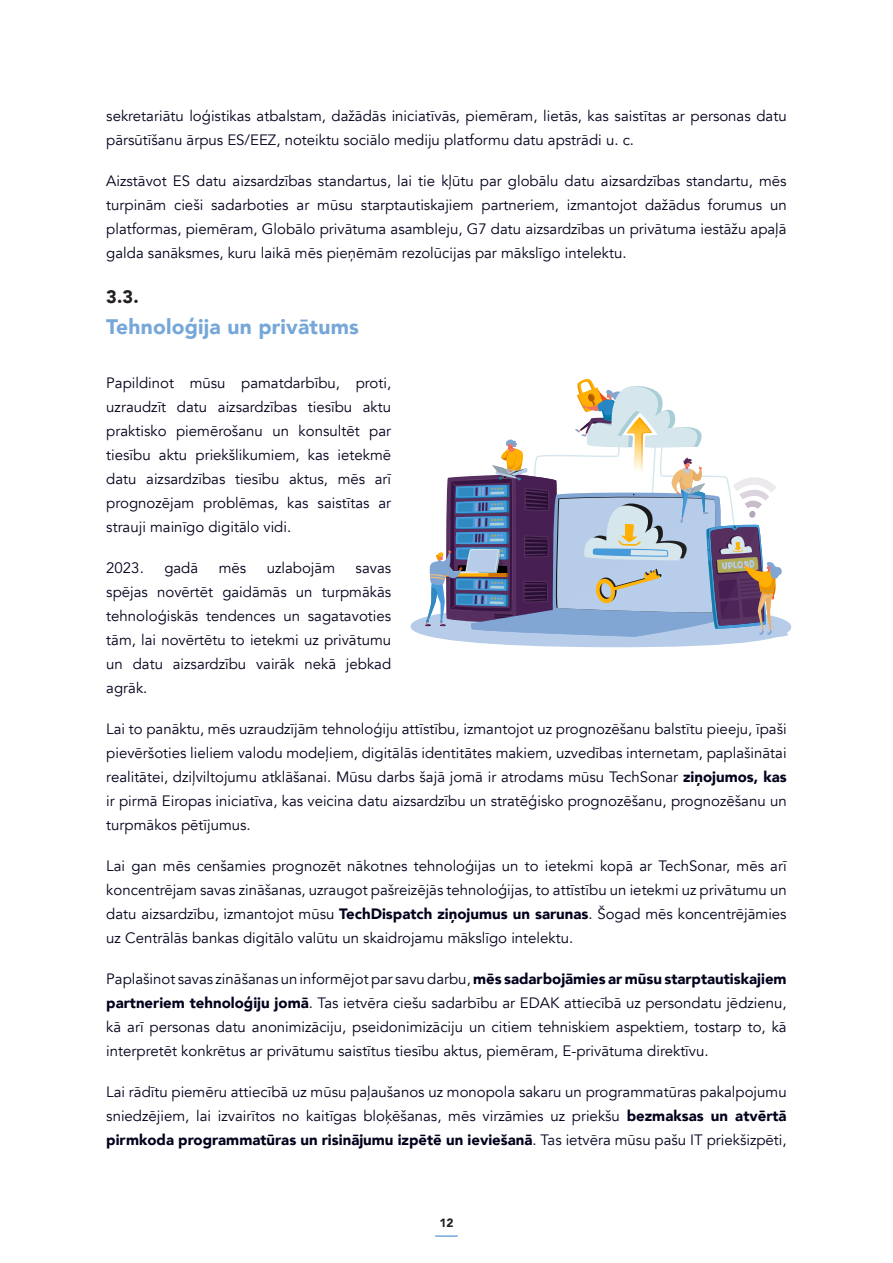
<style>
.page{position:relative;width:893px;height:1263px;background:#fff}
.page>*{position:absolute;margin:0;border:0;box-sizing:border-box;transform-origin:0 0}
._1_1_Sub_Heading{font:900 21px "Avenir";letter-spacing:.01em;color:#76a7d9}
._1_1_Sub_Heading-2{font:900 18px "Avenir";color:#231f20}
.Body_text{font:15px/24px "Avenir";color:#01011c;text-align:justify}
.t1{font:900 12px "Avenir";color:#231f20}
.s1{font-weight:900}
</style>
<div class="page">
<hr style="left:435px;top:1235px;width:23px;height:2px;background:#75a7d9">
<svg style="left:410px;top:379px;width:382px;height:269px"></svg>
<p class="Body_text" style="left:106px;top:104px;width:682px">sekretariātu loģistikas atbalstam, dažādās iniciatīvās, piemēram, lietās, kas saistītas ar personas datu pārsūtīšanu ārpus ES/EEZ, noteiktu sociālo mediju platformu datu apstrādi u. c.</p>
<p class="Body_text" style="left:106px;top:169px;width:682px">Aizstāvot ES datu aizsardzības standartus, lai tie kļūtu par globālu datu aizsardzības standartu, mēs turpinām cieši sadarboties ar mūsu starptautiskajiem partneriem, izmantojot dažādus forumus un platformas, piemēram, Globālo privātuma asambleju, G7 datu aizsardzības un privātuma iestāžu apaļā galda sanāksmes, kuru laikā mēs pieņēmām rezolūcijas par mākslīgo intelektu.</p>
<p class="_1_1_Sub_Heading-2" style="left:106px;top:281px;width:34px">3.3.</p>
<p class="_1_1_Sub_Heading" style="left:106px;top:309px;width:254px">Tehnoloģija un privātums</p>
<p class="Body_text" style="left:106px;top:371px;width:286px">Papildinot mūsu pamatdarbību, proti, uzraudzīt datu aizsardzības tiesību aktu praktisko piemērošanu un konsultēt par tiesību aktu priekšlikumiem, kas ietekmē datu aizsardzības tiesību aktus, mēs arī prognozējam problēmas, kas saistītas ar strauji mainīgo digitālo vidi.</p>
<p class="Body_text" style="left:106px;top:556px;width:39px">2023.</p>
<p class="Body_text" style="left:164px;top:556px;width:35px">gadā</p>
<p class="Body_text" style="left:219px;top:556px;width:29px">mēs</p>
<p class="Body_text" style="left:267px;top:556px;width:70px">uzlabojām</p>
<p class="Body_text" style="left:106px;top:556px;width:286px;text-indent:249px">savas spējas novērtēt gaidāmās un turpmākās tehnoloģiskās tendences un sagatavoties tām, lai novērtētu to ietekmi uz privātumu un datu aizsardzību vairāk nekā jebkad agrāk.</p>
<p class="Body_text" style="left:106px;top:717px;width:682px">Lai to panāktu, mēs uzraudzījām tehnoloģiju attīstību, izmantojot uz prognozēšanu balstītu pieeju, īpaši pievēršoties lieliem valodu modeļiem, digitālās identitātes makiem, uzvedības internetam, paplašinātai realitātei, dziļviltojumu atklāšanai. Mūsu darbs šajā jomā ir atrodams mūsu TechSonar <span class="s1">ziņojumos, kas </span>ir pirmā Eiropas iniciatīva, kas veicina datu aizsardzību un stratēģisko prognozēšanu, prognozēšanu un turpmākos pētījumus.</p>
<p class="Body_text" style="left:106px;top:854px;width:682px">Lai gan mēs cenšamies prognozēt nākotnes tehnoloģijas un to ietekmi kopā ar TechSonar, mēs arī koncentrējam savas zināšanas, uzraugot pašreizējās tehnoloģijas, to attīstību un ietekmi uz privātumu un datu aizsardzību, izmantojot mūsu <span class="s1">TechDispatch ziņojumus un sarunas</span>. Šogad mēs koncentrējāmies uz Centrālās bankas digitālo valūtu un skaidrojamu mākslīgo intelektu.</p>
<p class="Body_text" style="left:106px;top:967px;width:682px">Paplašinot savas zināšanas un informējot par savu darbu, <span class="s1">mēs sadarbojāmies ar mūsu starptautiskajiem partneriem tehnoloģiju jomā</span>. Tas ietvēra ciešu sadarbību ar EDAK attiecībā uz persondatu jēdzienu, kā arī personas datu anonimizāciju, pseidonimizāciju un citiem tehniskiem aspektiem, tostarp to, kā interpretēt konkrētus ar privātumu saistītus tiesību aktus, piemēram, E-privātuma direktīvu.</p>
<p class="Body_text" style="left:106px;top:1080px;width:682px">Lai rādītu piemēru attiecībā uz mūsu paļaušanos uz monopola sakaru un programmatūras pakalpojumu sniedzējiem, lai izvairītos no kaitīgas bloķēšanas, mēs virzāmies uz priekšu <span class="s1">bezmaksas un atvērtā pirmkoda programmatūras un risinājumu izpētē un ieviešanā</span>. Tas ietvēra mūsu pašu IT priekšizpēti,</p>
<p class="t1" style="left:439px;top:1213px;width:16px">12</p>
</div>
